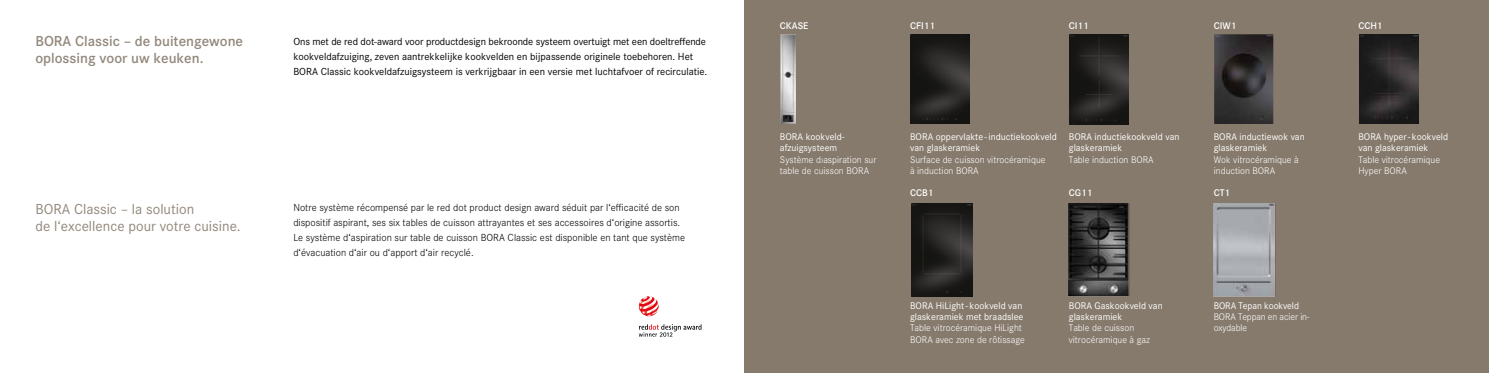
<style>
.page{position:relative;width:1489px;height:373px;background:#fff}
.page>*{position:absolute;margin:0;border:0;box-sizing:border-box;transform-origin:0 0}
.t1{font:15px/16.9px "Corporate S";color:#92877b}
.t2{font:600 15px/16.9px "Corporate S";color:#92877b}
.t3{font:300 10.62px/15px "Corporate S";color:#000}
.t4{font:10.62px/15px "Corporate S";color:#000}
.t5{font:300 10px/11.2px "Corporate S";color:#fff}
.t6{font:10px/11.2px "Corporate S";color:#fff}
.t7{font:600 10px "Corporate S";color:#fff}
</style>
<div class="page">
<div style="left:744px;top:0;width:744px;height:372px;background:#867a6c"></div>
<svg style="left:969px;top:35px;width:1px;height:89px"></svg>
<svg style="left:1069px;top:34px;width:60px;height:91px"></svg>
<img style="left:1069px;top:34px;width:59px;height:90px">
<svg style="left:972px;top:203px;width:1px;height:92px"></svg>
<img style="left:911px;top:203px;width:61px;height:92px">
<img style="left:1214px;top:34px;width:59px;height:90px">
<img style="left:780px;top:34px;width:16px;height:89px">
<img style="left:1068px;top:203px;width:62px;height:93px">
<img style="left:1213px;top:203px;width:63px;height:93px">
<svg style="left:1359px;top:34px;width:60px;height:90px"></svg>
<img style="left:1359px;top:34px;width:59px;height:89px">
<svg style="left:638px;top:324px;width:63px;height:12px"></svg>
<svg style="left:639px;top:296px;width:19px;height:19px"></svg>
<h1 class="t2" style="left:35px;top:33px;width:209px">BORA Classic – de buitengewone oplossing voor uw keuken.</h1>
<h1 class="t1" style="left:35px;top:200px;width:207px">BORA Classic – la solution<br>de l‘excellence pour votre cuisine.</h1>
<p class="t4" style="left:293px;top:34px;width:415px">Ons met de red dot-award voor productdesign bekroonde systeem overtuigt met een doeltreffende kookveldafzuiging, zeven aantrekkelijke kookvelden en bijpassende originele toebehoren. Het<br>BORA Classic kookveldafzuigsysteem is verkrijgbaar in een versie met luchtafvoer of recirculatie.</p>
<p class="t3" style="left:293px;top:199px;width:393px">Notre système récompensé par le red dot product design award séduit par l‘efficacité de son dispositif aspirant, ses six tables de cuisson attrayantes et ses accessoires d‘origine assortis.<br>Le système d‘aspiration sur table de cuisson BORA Classic est disponible en tant que système d‘évacuation d‘air ou d‘apport d‘air recyclé.</p>
<p class="t7" style="left:780px;top:19px;width:30px">CKASE</p>
<p class="t7" style="left:910px;top:19px;width:26px">CFI11</p>
<p class="t7" style="left:1068px;top:19px;width:21px">CI11</p>
<p class="t7" style="left:1213px;top:19px;width:24px">CIW1</p>
<p class="t7" style="left:1358px;top:19px;width:26px">CCH1</p>
<p class="t6" style="left:780px;top:131px;width:66px">BORA kookveld&shy;afzuigsysteem</p>
<p class="t5" style="left:780px;top:153px;width:98px">Système d›aspiration sur table de cuisson BORA</p>
<p class="t6" style="left:910px;top:131px;width:148px">BORA oppervlakte -inductiekookveld van glaskeramiek</p>
<p class="t5" style="left:910px;top:153px;width:137px">Surface de cuisson vitrocéramique à induction BORA</p>
<p class="t6" style="left:1068px;top:131px;width:112px">BORA inductiekookveld van glaskeramiek</p>
<p class="t5" style="left:1068px;top:153px;width:86px">Table induction BORA</p>
<p class="t6" style="left:1213px;top:131px;width:92px">BORA inductiewok van glaskeramiek</p>
<p class="t5" style="left:1213px;top:153px;width:86px">Wok vitrocéramique à induction BORA</p>
<p class="t7" style="left:910px;top:187px;width:25px">CCB1</p>
<p class="t7" style="left:1068px;top:187px;width:25px">CG11</p>
<p class="t7" style="left:1213px;top:187px;width:18px">CT1</p>
<p class="t6" style="left:910px;top:299px;width:115px">BORA HiLight- kookveld van glaskeramiek met braadslee</p>
<p class="t5" style="left:910px;top:322px;width:116px">Table vitrocéramique HiLight<br>BORA avec zone de rôtissage</p>
<p class="t6" style="left:1068px;top:299px;width:95px">BORA Gaskookveld van glaskeramiek</p>
<p class="t5" style="left:1068px;top:322px;width:83px">Table de cuisson vitrocéramique à gaz</p>
<p class="t6" style="left:1213px;top:299px;width:87px">BORA Tepan kookveld</p>
<p class="t5" style="left:1213px;top:310px;width:97px">BORA Teppan en acier in&shy;oxydable</p>
<p class="t6" style="left:1358px;top:131px;width:91px">BORA hyper- kookveld van glaskeramiek</p>
<p class="t5" style="left:1358px;top:153px;width:83px">Table vitrocéramique<br>Hyper BORA</p>
</div>
